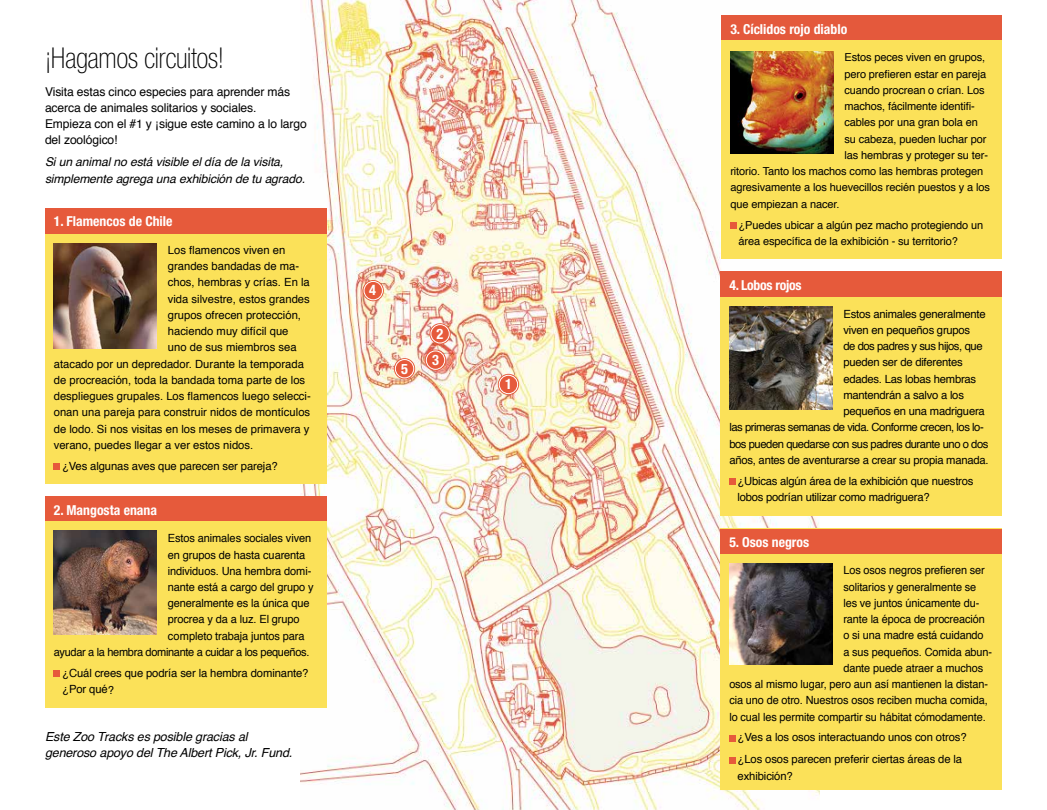
<style>
.page{position:relative;width:1047px;height:810px;background:#fff}
.page>*{position:absolute;margin:0;border:0;box-sizing:border-box;transform-origin:0 0}
.t1{font:100 condensed 28.75px "Helvetica Neue";letter-spacing:-.01em;color:#000}
.t2{font:700 condensed 14.38px "Helvetica Neue";color:#fff}
.t3{font:700 condensed 13.75px "Helvetica Neue";color:#fff}
.t4{font:700 condensed 13.75px "Helvetica Neue";letter-spacing:-.02em;color:#fff}
.t5{font:italic 12.5px/16.2px "Helvetica";letter-spacing:-.01em;color:#000}
.t6{font:12.12px/16.2px "Helvetica";letter-spacing:-.01em;color:#000}
.t7{font:italic 12.12px/16.2px "Helvetica";letter-spacing:-.01em;color:#000}
.t8{font:11.25px/16.2px "Helvetica";letter-spacing:-.01em;color:#000}
.t9{font:11.25px "Helvetica";letter-spacing:-.04em;color:#000}
.t10{font:11.25px "Helvetica";letter-spacing:-.03em;color:#000}
.t11{font:11px/16.2px "Helvetica";letter-spacing:-.01em;color:#000}
</style>
<div class="page">
<img style="left:301px;top:0;width:518px;height:810px">
<svg style="left:498px;top:374px;width:21px;height:21px"></svg>
<div style="left:499px;top:375px;width:19px;height:19px;border:1px solid #fff;border-radius:50%"></div>
<svg style="left:425px;top:350px;width:21px;height:21px"></svg>
<div style="left:426px;top:350px;width:19px;height:20px;border:1px solid #fff;border-radius:50%"></div>
<svg style="left:429px;top:323px;width:22px;height:21px"></svg>
<div style="left:430px;top:324px;width:20px;height:19px;border:1px solid #fff;border-radius:50%"></div>
<svg style="left:362px;top:280px;width:22px;height:21px"></svg>
<div style="left:363px;top:281px;width:20px;height:19px;border:1px solid #fff;border-radius:50%"></div>
<svg style="left:394px;top:358px;width:21px;height:21px"></svg>
<div style="left:395px;top:359px;width:19px;height:19px;border:1px solid #fff;border-radius:50%"></div>
<div style="left:721px;top:15px;width:281px;height:244px;background:#fbe159"></div>
<div style="left:721px;top:15px;width:281px;height:25px;background:#e4593c"></div>
<div style="left:730px;top:222px;width:6px;height:7px;background:#e65a3b"></div>
<img style="left:730px;top:51px;width:103px;height:103px">
<div style="left:720px;top:529px;width:282px;height:261px;background:#fbe159"></div>
<div style="left:720px;top:529px;width:282px;height:25px;background:#e65a3b"></div>
<svg style="left:729px;top:735px;width:6px;height:6px"></svg>
<svg style="left:729px;top:757px;width:6px;height:6px"></svg>
<img style="left:729px;top:563px;width:103px;height:102px">
<div style="left:45px;top:208px;width:281px;height:275px;background:#fbe159"></div>
<div style="left:45px;top:208px;width:281px;height:25px;background:#e65a3b"></div>
<svg style="left:54px;top:464px;width:6px;height:6px"></svg>
<img style="left:54px;top:244px;width:103px;height:104px">
<div style="left:45px;top:496px;width:281px;height:212px;background:#fbe159"></div>
<div style="left:45px;top:496px;width:281px;height:25px;background:#e65a3b"></div>
<svg style="left:54px;top:671px;width:6px;height:6px"></svg>
<img style="left:54px;top:530px;width:103px;height:105px">
<div style="left:720px;top:272px;width:282px;height:243px;background:#fbe159"></div>
<div style="left:720px;top:272px;width:282px;height:25px;background:#e65a3b"></div>
<div style="left:729px;top:478px;width:6px;height:7px;background:#e65a3b"></div>
<img style="left:729px;top:307px;width:103px;height:102px">
<h1 class="t1" style="left:45px;top:42px;width:181px">¡Hagamos circuitos!</h1>
<p class="t6" style="left:45px;top:84px;width:263px">Visita estas cinco especies para aprender más acerca de animales solitarios y sociales.<br>Empieza con el #1 y ¡sigue este camino a lo largo del zoológico!</p>
<p class="t7" style="left:45px;top:154px;width:261px">Si un animal no está visible el día de la visita, simplemente agrega una exhibición de tu agrado.</p>
<p class="t3" style="left:54px;top:213px;width:120px">1. Flamencos de Chile</p>
<p class="t8" style="left:168px;top:242px;width:119px">Los flamencos viven en</p>
<p class="t8" style="left:168px;top:259px;width:133px">grandes bandadas de ma-</p>
<p class="t8" style="left:168px;top:275px;width:143px">chos, hembras y crías. En la</p>
<p class="t8" style="left:168px;top:291px;width:143px">vida silvestre, estos grandes</p>
<p class="t8" style="left:168px;top:307px;width:135px">grupos ofrecen protección,</p>
<p class="t8" style="left:168px;top:323px;width:122px">haciendo muy difícil que</p>
<p class="t8" style="left:168px;top:340px;width:130px">uno de sus miembros sea</p>
<p class="t8" style="left:54px;top:356px;width:252px">atacado por un depredador. Durante la temporada</p>
<p class="t8" style="left:54px;top:372px;width:253px">de procreación, toda la bandada toma parte de los</p>
<p class="t8" style="left:54px;top:388px;width:259px">despliegues grupales. Los flamencos luego selecci-</p>
<p class="t8" style="left:54px;top:405px;width:258px">onan una pareja para construir nidos de montículos</p>
<p class="t8" style="left:54px;top:421px;width:257px">de lodo. Si nos visitas en los meses de primavera y</p>
<p class="t8" style="left:54px;top:437px;width:201px">verano, puedes llegar a ver estos nidos.</p>
<p class="t8" style="left:62px;top:458px;width:217px">¿Ves algunas aves que parecen ser pareja?</p>
<p class="t3" style="left:54px;top:502px;width:105px">2. Mangosta enana</p>
<p class="t8" style="left:168px;top:531px;width:145px">Estos animales sociales viven</p>
<p class="t8" style="left:168px;top:547px;width:139px">en grupos de hasta cuarenta</p>
<p class="t8" style="left:168px;top:563px;width:145px">individuos. Una hembra domi-</p>
<p class="t8" style="left:168px;top:579px;width:147px">nante está a cargo del grupo y</p>
<p class="t8" style="left:168px;top:596px;width:143px">generalmente es la única que</p>
<p class="t8" style="left:168px;top:612px;width:133px">procrea y da a luz. El grupo</p>
<p class="t8" style="left:168px;top:628px;width:138px">completo trabaja juntos para</p>
<p class="t10" style="left:54px;top:643px;width:257px">ayudar a la hembra dominante a cuidar a los pequeños.</p>
<p class="t8" style="left:62px;top:665px;width:248px">¿Cuál crees que podría ser la hembra dominante? ¿Por qué?</p>
<p class="t5" style="left:45px;top:728px;width:249px">Este Zoo Tracks es posible gracias al generoso apoyo del The Albert Pick, Jr. Fund.</p>
<p class="t2" style="left:369px;top:281px;width:8px">4</p>
<p class="t2" style="left:401px;top:360px;width:8px">5</p>
<p class="t2" style="left:436px;top:325px;width:8px">2</p>
<p class="t2" style="left:432px;top:351px;width:8px">3</p>
<p class="t2" style="left:505px;top:376px;width:8px">1</p>
<p class="t3" style="left:730px;top:21px;width:118px">3. Cíclidos rojo diablo</p>
<p class="t11" style="left:844px;top:50px;width:142px">Estos peces viven en grupos,</p>
<p class="t11" style="left:844px;top:66px;width:143px">pero prefieren estar en pareja</p>
<p class="t11" style="left:844px;top:82px;width:142px">cuando procrean o crían. Los</p>
<p class="t11" style="left:844px;top:98px;width:132px">machos, fácilmente identifi-</p>
<p class="t11" style="left:844px;top:115px;width:135px">cables por una gran bola en</p>
<p class="t11" style="left:844px;top:131px;width:143px">su cabeza, pueden luchar por</p>
<p class="t11" style="left:844px;top:147px;width:145px">las hembras y proteger su ter-</p>
<p class="t11" style="left:730px;top:163px;width:254px">ritorio. Tanto los machos como las hembras protegen</p>
<p class="t11" style="left:730px;top:180px;width:261px">agresivamente a los huevecillos recién puestos y a los</p>
<p class="t11" style="left:730px;top:196px;width:111px">que empiezan a nacer.</p>
<p class="t11" style="left:738px;top:217px;width:246px">¿Puedes ubicar a algún pez macho protegiendo un área específica de la exhibición - su territorio?</p>
<p class="t4" style="left:729px;top:277px;width:74px">4. Lobos rojos</p>
<p class="t8" style="left:843px;top:306px;width:144px">Estos animales generalmente</p>
<p class="t8" style="left:843px;top:322px;width:128px">viven en pequeños grupos</p>
<p class="t9" style="left:843px;top:337px;width:141px">de dos padres y sus hijos, que</p>
<p class="t8" style="left:843px;top:355px;width:121px">pueden ser de diferentes</p>
<p class="t8" style="left:843px;top:371px;width:134px">edades. Las lobas hembras</p>
<p class="t8" style="left:843px;top:387px;width:122px">mantendrán a salvo a los</p>
<p class="t8" style="left:843px;top:403px;width:143px">pequeños en una madriguera</p>
<p class="t9" style="left:729px;top:419px;width:256px">las primeras semanas de vida. Conforme crecen, los lo-</p>
<p class="t9" style="left:729px;top:435px;width:261px">bos pueden quedarse con sus padres durante uno o dos</p>
<p class="t8" style="left:729px;top:452px;width:261px">años, antes de aventurarse a crear su propia manada.</p>
<p class="t8" style="left:737px;top:473px;width:237px">¿Ubicas algún área de la exhibición que nuestros lobos podrían utilizar como madriguera?</p>
<p class="t3" style="left:729px;top:534px;width:81px">5. Osos negros</p>
<p class="t8" style="left:843px;top:563px;width:143px">Los osos negros prefieren ser</p>
<p class="t8" style="left:843px;top:579px;width:134px">solitarios y generalmente se</p>
<p class="t8" style="left:843px;top:595px;width:137px">les ve juntos únicamente du-</p>
<p class="t8" style="left:843px;top:611px;width:143px">rante la época de procreación</p>
<p class="t8" style="left:843px;top:628px;width:142px">o si una madre está cuidando</p>
<p class="t8" style="left:843px;top:644px;width:150px">a sus pequeños. Comida abun-</p>
<p class="t8" style="left:843px;top:660px;width:141px">dante puede atraer a muchos</p>
<p class="t8" style="left:729px;top:676px;width:260px">osos al mismo lugar, pero aun así mantienen la distan-</p>
<p class="t8" style="left:729px;top:693px;width:260px">cia uno de otro. Nuestros osos reciben mucha comida,</p>
<p class="t8" style="left:729px;top:709px;width:258px">lo cual les permite compartir su hábitat cómodamente.</p>
<p class="t8" style="left:737px;top:727px;width:230px;line-height:21.9px">¿Ves a los osos interactuando unos con otros? ¿Los osos parecen preferir ciertas áreas de la</p>
<p class="t8" style="left:737px;top:768px;width:57px">exhibición?</p>
</div>
